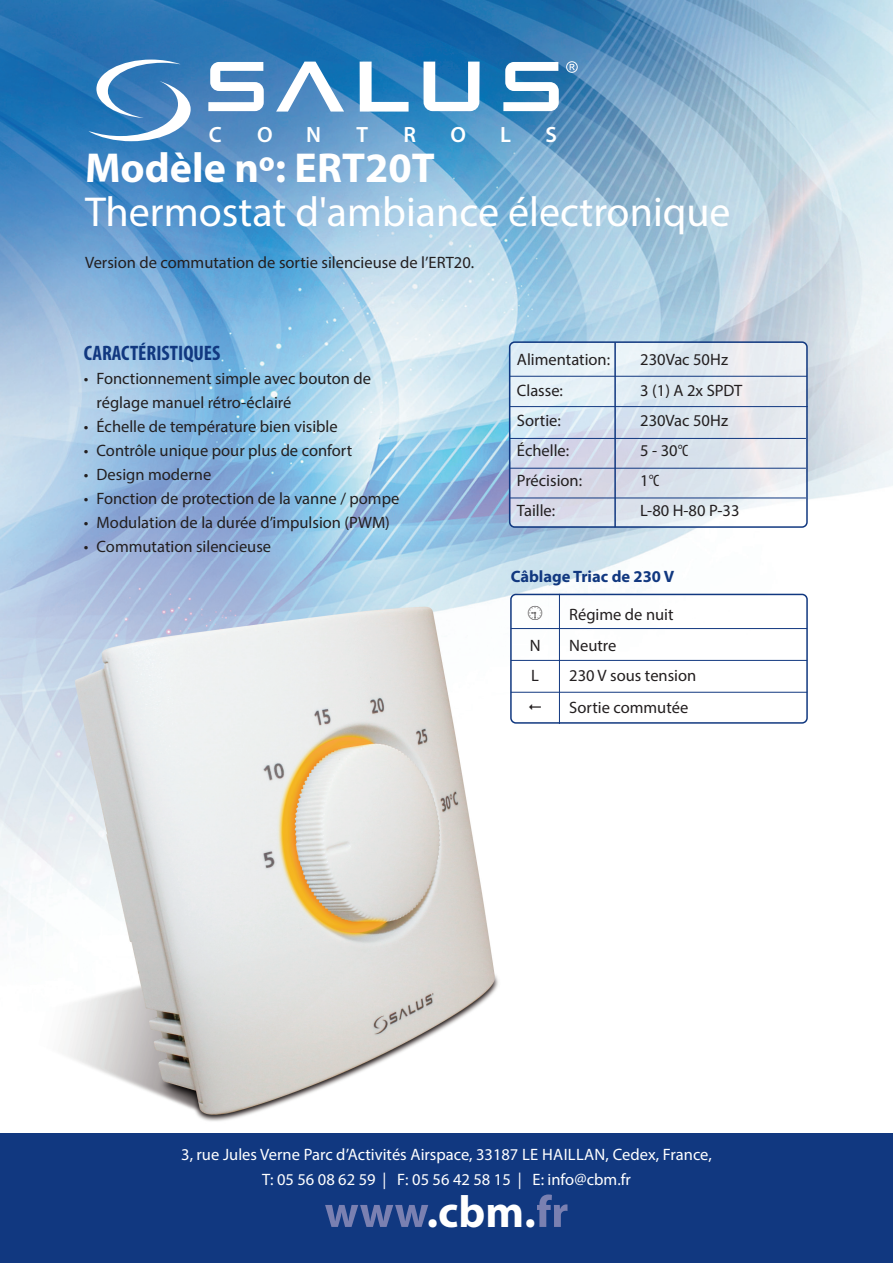
<style>
.page{position:relative;width:893px;height:1263px;background:#fff}
.page>*{position:absolute;margin:0;border:0;box-sizing:border-box;transform-origin:0 0}
.t1{font:700 45px "Myriad Pro";color:#fff}
.t2{font:42px "Myriad Pro";color:#fff}
.t3{font:700 42px "Myriad Pro";color:#fff}
.t4{font:600 22.2px "Myriad Pro";color:#fff}
.t5{font:700 condensed 21px "Myriad Pro";color:#113880}
.t6{font:16.5px/24px "Myriad Pro";color:#231f20}
.t7{font:16.5px/25.5px "Myriad Pro";color:#fff;text-align:center}
.t8{font:700 16.5px "Myriad Pro";color:#113880}
.t9{font:condensed 16.5px "Myriad Pro";color:#231f20}
.s1{font-stretch:condensed}
.s2{font-stretch:normal}
</style>
<div class="page">
<img style="left:0;top:0;width:893px;height:1134px">
<div style="left:0;top:1134px;width:893px;height:129px;background:#113880"></div>
<svg style="left:325px;top:1205px;width:103px;height:22px"></svg>
<svg style="left:537px;top:1194px;width:30px;height:33px"></svg>
<svg style="left:208px;top:62px;width:56px;height:49px"></svg>
<svg style="left:503px;top:62px;width:56px;height:49px"></svg>
<svg style="left:424px;top:62px;width:56px;height:49px"></svg>
<svg style="left:276px;top:62px;width:68px;height:50px"></svg>
<svg style="left:360px;top:62px;width:49px;height:50px"></svg>
<svg style="left:566px;top:61px;width:12px;height:12px"></svg>
<svg style="left:88px;top:60px;width:103px;height:81px"></svg>
<img style="left:26px;top:561px;width:523px;height:566px">
<svg style="left:509px;top:341px;width:299px;height:187px;background:#d9e1ec"></svg>
<hr style="left:510px;top:376px;width:297px;height:1px;background:#113880">
<hr style="left:510px;top:406px;width:298px;height:1px;background:#113880">
<hr style="left:510px;top:438px;width:296px;height:1px;background:#113880">
<hr style="left:510px;top:468px;width:296px;height:1px;background:#113880">
<hr style="left:510px;top:498px;width:296px;height:1px;background:#113880">
<hr style="left:614px;top:342px;width:2px;height:185px;background:#113880">
<svg style="left:510px;top:594px;width:298px;height:130px"></svg>
<h3 class="t4" style="left:209px;top:121px;width:15px">C</h3>
<h3 class="t4" style="left:257px;top:121px;width:17px">O</h3>
<h3 class="t4" style="left:306px;top:121px;width:16px">N</h3>
<h3 class="t4" style="left:356px;top:121px;width:13px">T</h3>
<h3 class="t4" style="left:403px;top:121px;width:14px">R</h3>
<h3 class="t4" style="left:450px;top:121px;width:17px">O</h3>
<h3 class="t4" style="left:500px;top:121px;width:12px">L</h3>
<h3 class="t4" style="left:545px;top:121px;width:13px">S</h3>
<h2 class="t3" style="left:85px;top:152px;width:351px">Modèle nº: ERT20T</h2>
<h2 class="t2" style="left:85px;top:196px;width:647px">Thermostat d'ambiance électronique</h2>
<p class="t6" style="left:85px;top:251px;width:391px">Version de commutation de sortie silencieuse de l’ERT20.</p>
<p class="t5" style="left:84px;top:340px;width:138px">CARACTÉRISTIQUES</p>
<p class="t6" style="left:97px;top:368px;width:276px;text-indent:-13px">• Fonctionnement simple avec bouton de réglage manuel rétro-éclairé</p>
<p class="t6" style="left:84px;top:416px;width:255px">• Échelle de température bien visible</p>
<p class="t6" style="left:84px;top:440px;width:270px">• Contrôle unique pour plus de confort</p>
<p class="t6" style="left:84px;top:464px;width:129px">• Design moderne</p>
<p class="t6" style="left:84px;top:488px;width:317px">• Fonction de protection de la vanne / pompe</p>
<p class="t6" style="left:84px;top:512px;width:308px">• Modulation de la durée d’impulsion (PWM)</p>
<p class="t6" style="left:84px;top:536px;width:189px">• Commutation silencieuse</p>
<p class="t6" style="left:517px;top:349px;width:95px">Alimentation:</p>
<p class="t6" style="left:640px;top:349px;width:89px">230Vac 50Hz</p>
<p class="t6" style="left:517px;top:380px;width:48px">Classe:</p>
<p class="t6" style="left:640px;top:380px;width:104px">3 (1) A 2x SPDT</p>
<p class="t6" style="left:517px;top:410px;width:46px">Sortie:</p>
<p class="t6" style="left:640px;top:410px;width:89px">230Vac 50Hz</p>
<p class="t6" style="left:517px;top:440px;width:54px">Échelle:</p>
<p class="t6" style="left:640px;top:440px;width:50px">5 - 30<span class="s1">°C</span></p>
<p class="t6" style="left:517px;top:470px;width:67px">Précision:</p>
<p class="t9" style="left:640px;top:471px;width:21px"><span class="s2">1</span>°C</p>
<p class="t6" style="left:517px;top:500px;width:40px">Taille:</p>
<p class="t6" style="left:640px;top:500px;width:101px">L-80 H-80 P-33</p>
<p class="t8" style="left:511px;top:570px;width:165px">Câblage Triac de 230 V</p>
<p class="t6" style="left:569px;top:603px;width:106px">Régime de nuit</p>
<p class="t6" style="left:530px;top:635px;width:12px">N</p>
<p class="t6" style="left:569px;top:635px;width:49px">Neutre</p>
<p class="t6" style="left:531px;top:665px;width:9px">L</p>
<p class="t6" style="left:569px;top:661px;width:129px;line-height:31.5px">230 V sous tension<br>Sortie commutée</p>
<p class="t7" style="left:181px;top:1143px;width:532px">3, rue Jules Verne Parc d’Activités Airspace, 33187 LE HAILLAN, Cedex, France,<br>T: 05 56 08 62 59 | F: 05 56 42 58 15 | E: info@cbm.fr</p>
<h1 class="t1" style="left:427px;top:1194px;width:111px">.cbm.</h1>
</div>
